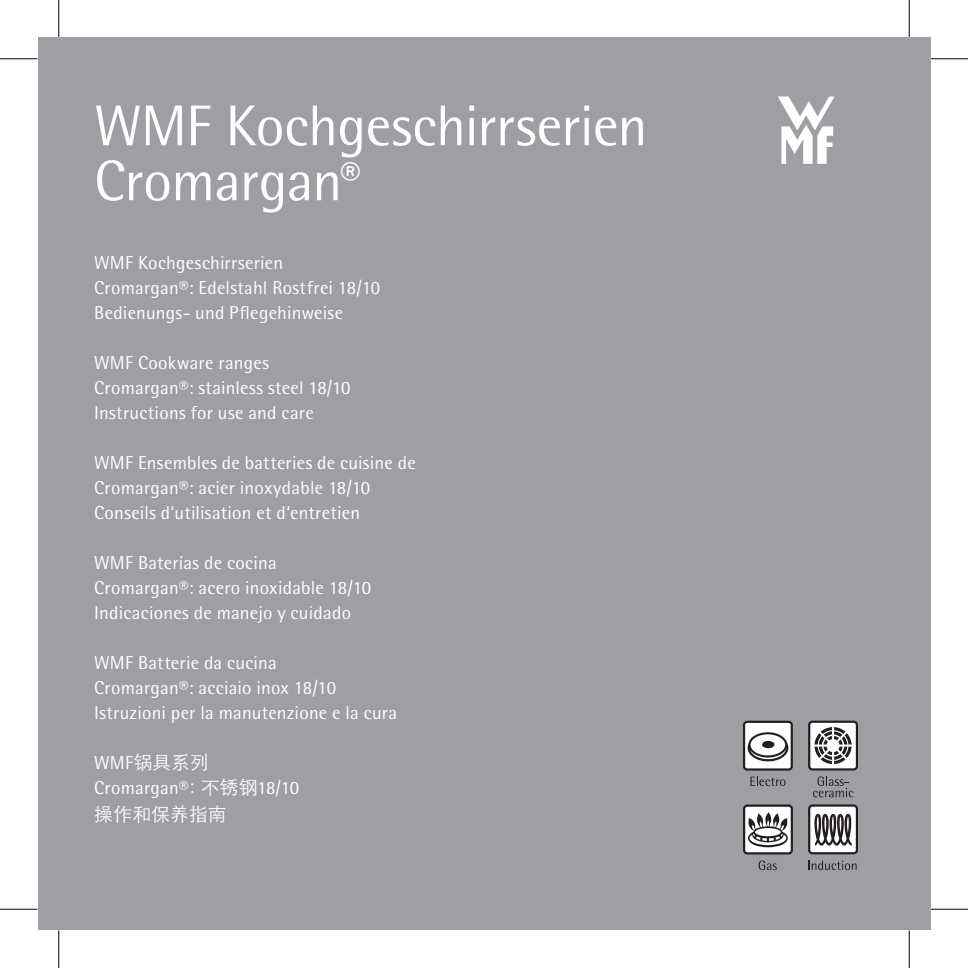
<style>
.page{position:relative;width:968px;height:968px;background:#fff}
.page>*{position:absolute;margin:0;border:0;box-sizing:border-box;transform-origin:0 0}
.t1{font:57.5px/55px "WMF Rotis";letter-spacing:-.01em;color:#fff}
.t2{font:18.75px/25px "WMF Rotis";letter-spacing:.015em;color:#fff}
.t3{font:300 18.75px "ST Heiti SC";letter-spacing:.01em;color:#fff}
.s1{font-family:"WMF Rotis";font-weight:400}
.s2{font-family:"ST Heiti SC";font-weight:300}
</style>
<div class="page">
<div style="left:38px;top:38px;width:892px;height:892px;background:#9d9fa2"></div>
<svg style="left:743px;top:721px;width:50px;height:50px"></svg>
<svg style="left:745px;top:723px;width:46px;height:45px"></svg>
<div style="left:748px;top:734px;width:40px;height:27px;border:2px solid #231f20;border-radius:50%"></div>
<svg style="left:749px;top:733px;width:37px;height:23px"></svg>
<div style="left:748px;top:732px;width:39px;height:25px;border:2px solid #231f20;border-radius:50%"></div>
<div style="left:762px;top:741px;width:12px;height:7px;background:#231f20;border-radius:50%"></div>
<svg style="left:808px;top:721px;width:50px;height:49px"></svg>
<div style="left:810px;top:723px;width:46px;height:45px;background:#fff;border-radius:2px"></div>
<svg style="left:814px;top:727px;width:38px;height:37px"></svg>
<svg style="left:743px;top:804px;width:50px;height:50px"></svg>
<div style="left:745px;top:807px;width:46px;height:45px;background:#fff;border-radius:2px"></div>
<svg style="left:748px;top:812px;width:40px;height:35px"></svg>
<svg style="left:808px;top:804px;width:50px;height:50px"></svg>
<div style="left:810px;top:807px;width:46px;height:45px;background:#fff;border-radius:2px"></div>
<svg style="left:814px;top:814px;width:38px;height:32px"></svg>
<svg style="left:750px;top:777px;width:35px;height:9px"></svg>
<svg style="left:759px;top:860px;width:18px;height:10px"></svg>
<svg style="left:808px;top:861px;width:48px;height:9px"></svg>
<svg style="left:813px;top:776px;width:40px;height:21px"></svg>
<svg style="left:778px;top:97px;width:56px;height:67px"></svg>
<hr style="left:0;top:58px;width:38px;height:1px;background:#000">
<hr style="left:930px;top:58px;width:38px;height:1px;background:#000">
<hr style="left:0;top:909px;width:38px;height:1px;background:#000">
<hr style="left:930px;top:909px;width:38px;height:1px;background:#000">
<hr style="left:58px;top:0;width:1px;height:37px;background:#000">
<hr style="left:58px;top:930px;width:1px;height:38px;background:#000">
<hr style="left:909px;top:0;width:1px;height:37px;background:#000">
<hr style="left:909px;top:930px;width:1px;height:38px;background:#000">
<h1 class="t1" style="left:94px;top:98px;width:555px">WMF Kochgeschirrserien<br>Cromargan<sup>®</sup></h1>
<p class="t2" style="left:94px;top:250px;width:287px">WMF Kochgeschirrserien<br>Cromargan®: Edelstahl Rostfrei 18/10<br>Bedienungs- und Pflegehinweise</p>
<p class="t2" style="left:94px;top:350px;width:258px">WMF Cookware ranges<br>Cromargan®: stainless steel 18/10<br>Instructions for use and care</p>
<p class="t2" style="left:94px;top:450px;width:323px">WMF Ensembles de batteries de cuisine de<br>Cromargan®: acier inoxydable 18/10<br>Conseils d‘utilisation et d‘entretien</p>
<p class="t2" style="left:94px;top:550px;width:278px">WMF Baterías de cocina<br>Cromargan®: acero inoxidable 18/10<br>Indicaciones de manejo y cuidado</p>
<p class="t2" style="left:94px;top:650px;width:305px">WMF Batterie da cucina<br>Cromargan®: acciaio inox 18/10<br>Istruzioni per la manutenzione e la cura</p>
<p class="t3" style="left:94px;top:746px;width:116px"><span class="s1">WMF</span>锅具系列</p>
<p class="t2" style="left:94px;top:775px;width:207px">Cromargan®<span class="s2">：不锈钢</span>18/10</p>
<p class="t3" style="left:94px;top:798px;width:134px">操作和保养指南</p>
</div>
